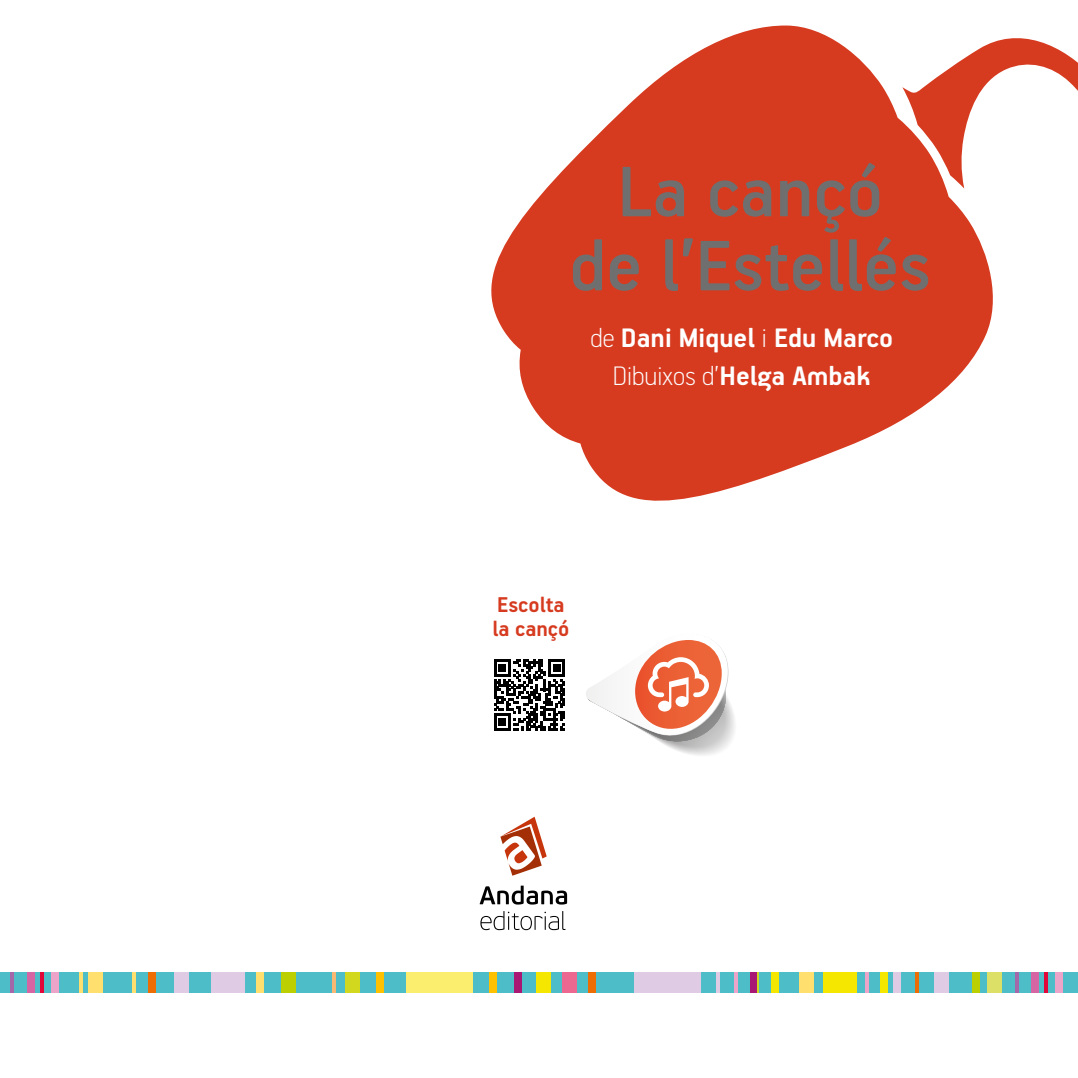
<style>
.page{position:relative;width:1078px;height:1078px;background:#fff}
.page>*{position:absolute;margin:0;border:0;box-sizing:border-box;transform-origin:0 0}
.t1{font:500 80px/74px "PF Handbook Pro";color:#706f6f;text-align:center}
.t2{font:700 30px/38px "PF Handbook Pro";color:#fff;text-align:center}
.t3{font:700 24px/24px "PF Handbook Pro";color:#d63b20}
.s1{font-weight:100}
</style>
<div class="page">
<svg style="left:500px;top:816px;width:46px;height:59px"></svg>
<svg style="left:480px;top:911px;width:84px;height:18px"></svg>
<svg style="left:479px;top:885px;width:88px;height:19px"></svg>
<div style="left:755px;top:971px;width:322px;height:21px;background:#4dbdc8"></div>
<div style="left:823px;top:971px;width:33px;height:21px;background:#f6e700"></div>
<div style="left:986px;top:971px;width:15px;height:21px;background:#dce066"></div>
<div style="left:933px;top:971px;width:15px;height:21px;background:#e0cbe4"></div>
<div style="left:799px;top:971px;width:14px;height:21px;background:#ffdf6e"></div>
<div style="left:771px;top:971px;width:7px;height:21px;background:#f6e700"></div>
<div style="left:1031px;top:971px;width:7px;height:21px;background:#d666a3"></div>
<div style="left:880px;top:971px;width:7px;height:21px;background:#f6e700"></div>
<div style="left:893px;top:971px;width:7px;height:21px;background:#e0cbe4"></div>
<div style="left:972px;top:971px;width:7px;height:21px;background:#bccf00"></div>
<div style="left:1055px;top:971px;width:7px;height:21px;background:#eca4c8"></div>
<hr style="left:915px;top:971px;width:3px;height:21px;background:#ed6d05">
<svg style="left:1014px;top:971px;width:4px;height:21px"></svg>
<hr style="left:755px;top:971px;width:3px;height:21px;background:#d1d81e">
<hr style="left:865px;top:971px;width:4px;height:21px;background:#eca4c8">
<hr style="left:1044px;top:971px;width:3px;height:21px;background:#e00637">
<div style="left:0;top:971px;width:756px;height:21px;background:#4dbdc8"></div>
<div style="left:406px;top:971px;width:66px;height:21px;background:#fbee6f"></div>
<div style="left:634px;top:971px;width:66px;height:21px;background:#e0cbe4"></div>
<div style="left:345px;top:971px;width:14px;height:21px;background:#d1d81e"></div>
<div style="left:536px;top:971px;width:15px;height:21px;background:#f6e700"></div>
<div style="left:750px;top:971px;width:6px;height:21px;background:#a91973"></div>
<div style="left:489px;top:971px;width:7px;height:21px;background:#fdc100"></div>
<div style="left:257px;top:971px;width:7px;height:21px;background:#ffdf6e"></div>
<div style="left:588px;top:971px;width:7px;height:21px;background:#ed6d05"></div>
<div style="left:514px;top:971px;width:8px;height:21px;background:#a91973"></div>
<div style="left:376px;top:971px;width:8px;height:21px;background:#fdc100"></div>
<svg style="left:733px;top:971px;width:4px;height:21px"></svg>
<hr style="left:332px;top:971px;width:4px;height:21px;background:#f9b873">
<hr style="left:716px;top:971px;width:4px;height:21px;background:#e0cbe4">
<div style="left:211px;top:971px;width:33px;height:21px;background:#e0cbe4"></div>
<div style="left:174px;top:971px;width:15px;height:21px;background:#e0cbe4"></div>
<div style="left:281px;top:971px;width:14px;height:21px;background:#bccf00"></div>
<div style="left:562px;top:971px;width:15px;height:21px;background:#ed6890"></div>
<div style="left:88px;top:971px;width:14px;height:21px;background:#ffdf6e"></div>
<div style="left:149px;top:971px;width:7px;height:21px;background:#ed6d05"></div>
<div style="left:27px;top:971px;width:7px;height:21px;background:#d666a3"></div>
<div style="left:51px;top:971px;width:7px;height:21px;background:#eca4c8"></div>
<hr style="left:79px;top:971px;width:3px;height:21px;background:#ffdf6e">
<hr style="left:11px;top:971px;width:3px;height:21px;background:#a468a9">
<hr style="left:40px;top:971px;width:4px;height:21px;background:#e00637">
<hr style="left:132px;top:971px;width:4px;height:21px;background:#ffdf6e">
<svg style="left:586px;top:640px;width:149px;height:115px"></svg>
<svg style="left:494px;top:659px;width:71px;height:71px"></svg>
<svg style="left:491px;top:25px;width:502px;height:476px;fill:#d63b20"></svg>
<svg style="left:902px;top:26px;width:175px;height:162px"></svg>
<h1 class="t1" style="left:569px;top:152px;width:363px">La cançó<br>de l’Estellés</h1>
<p class="t2" style="left:590px;top:318px;width:305px"><span class="s1">de</span> Dani Miquel <span class="s1">i</span> Edu Marco<br><span class="s1">Dibuixos d’</span>Helga Ambak</p>
<p class="t3" style="left:492px;top:592px;width:78px">Escolta la cançó</p>
</div>
